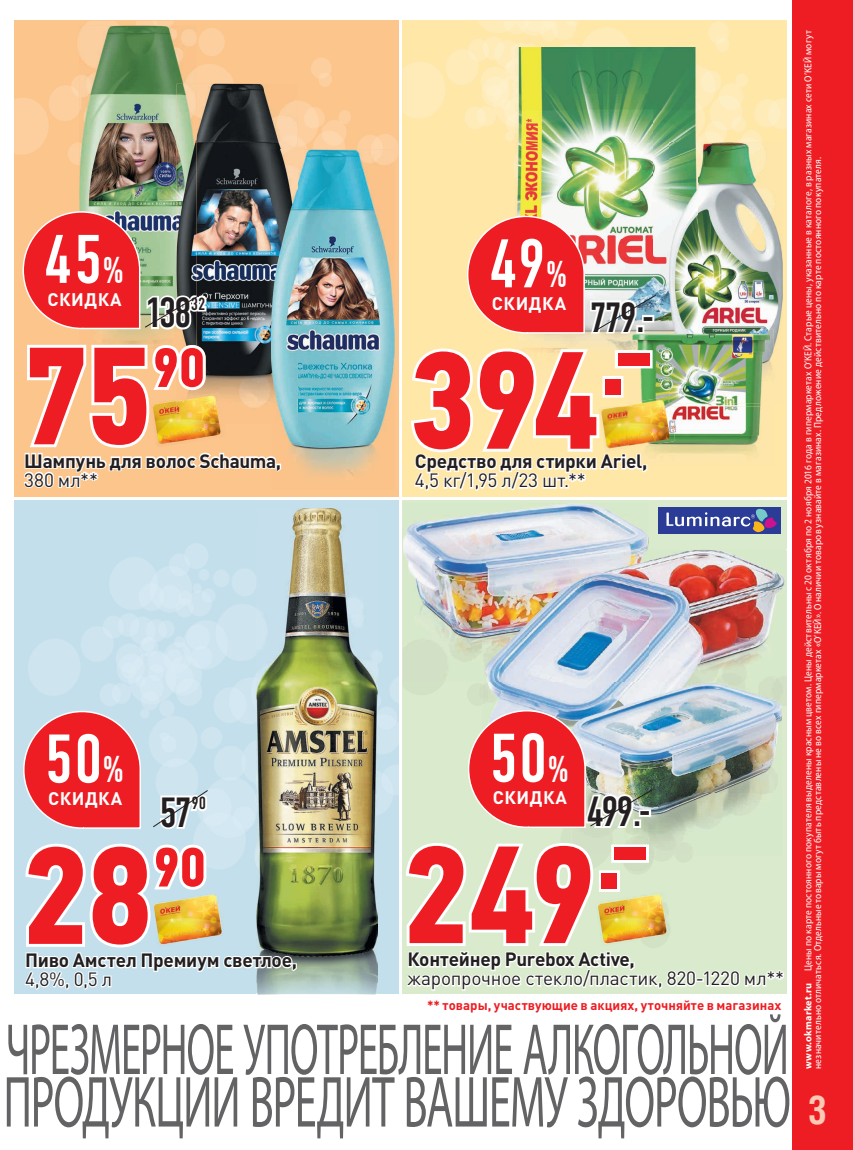
<style>
.page{position:relative;width:853px;height:1150px;background:#fff}
.page>*{position:absolute;margin:0;border:0;box-sizing:border-box;transform-origin:0 0}
.t1{font:700 138.6px "PF Din Text Cond Pro";letter-spacing:-.04em;color:#ee1d23}
.t2{font:68.55px "DIN Condensed";letter-spacing:.01em;color:#fff}
.t3{font:700 55.5px "PF Din Text Cond Pro";color:#ee1d23}
.t4{font:42.15px "DIN Condensed";letter-spacing:-.06em;color:#231f20}
.t5{font:700 39.6px "Helios Cond C";color:#fcc9b4}
.t6{font:700 19.05px "DIN Pro";letter-spacing:-.015em;color:#231f20}
.t7{font:19.05px "DIN Pro";letter-spacing:-.01em;color:#231f20}
.t8{font:700 18px "DIN Pro";letter-spacing:.03em;color:#fff}
.t9{font:17.55px "DIN Condensed";color:#231f20}
.t10{font:700 13.2px "DIN Pro";letter-spacing:.005em;color:#ee1d23}
.t11{font:semi-condensed 10.2px/9.4px "Myriad Pro";letter-spacing:.015em;color:#fff}
.s1{font-size:37.35px}
.s2{font-size:42.45px}
.s3{font-weight:700;font-stretch:normal}
</style>
<div class="page">
<img style="left:14px;top:21px;width:96px;height:421px">
<img style="left:110px;top:21px;width:288px;height:52px">
<img style="left:196px;top:73px;width:202px;height:53px">
<img style="left:297px;top:126px;width:101px;height:52px">
<div style="left:403px;top:21px;width:384px;height:476px;background:#ffe7a8"></div>
<img style="left:403px;top:21px;width:143px;height:157px">
<img style="left:546px;top:21px;width:183px;height:48px">
<img style="left:698px;top:69px;width:89px;height:73px">
<div style="left:14px;top:501px;width:384px;height:492px;background:#c4dfec"></div>
<img style="left:103px;top:555px;width:154px;height:283px">
<img style="left:378px;top:714px;width:19px;height:81px">
<img style="left:501px;top:535px;width:286px;height:15px">
<div style="left:659px;top:507px;width:122px;height:26px;background:#2b3c97"></div>
<svg style="left:666px;top:509px;width:111px;height:23px"></svg>
<img style="left:79px;top:26px;width:117px;height:318px">
<img style="left:196px;top:84px;width:101px;height:260px">
<img style="left:177px;top:84px;width:19px;height:260px">
<img style="left:271px;top:149px;width:124px;height:341px">
<img style="left:271px;top:149px;width:26px;height:275px">
<svg style="left:22px;top:210px;width:186px;height:123px;background:#c7635c"></svg>
<svg style="left:23px;top:344px;width:260px;height:145px"></svg>
<img style="left:403px;top:503px;width:245px;height:32px">
<img style="left:403px;top:535px;width:98px;height:146px">
<img style="left:635px;top:550px;width:152px;height:145px">
<img style="left:482px;top:681px;width:102px;height:28px">
<img style="left:584px;top:681px;width:51px;height:1px">
<img style="left:482px;top:550px;width:166px;height:131px">
<img style="left:571px;top:682px;width:211px;height:160px">
<img style="left:467px;top:709px;width:186px;height:121px">
<img style="left:292px;top:508px;width:86px;height:486px">
<img style="left:257px;top:535px;width:121px;height:447px">
<svg style="left:152px;top:789px;width:58px;height:42px"></svg>
<svg style="left:23px;top:710px;width:119px;height:119px"></svg>
<svg style="left:24px;top:843px;width:275px;height:151px"></svg>
<img style="left:516px;top:47px;width:136px;height:168px">
<img style="left:652px;top:47px;width:46px;height:144px">
<img style="left:652px;top:191px;width:18px;height:138px">
<img style="left:527px;top:336px;width:102px;height:12px">
<img style="left:698px;top:142px;width:85px;height:209px">
<img style="left:670px;top:142px;width:28px;height:187px">
<img style="left:649px;top:383px;width:112px;height:72px">
<img style="left:629px;top:329px;width:41px;height:54px">
<img style="left:670px;top:329px;width:103px;height:74px">
<div style="left:615px;top:350px;width:38px;height:18px;border:6px solid #fff"></div>
<img style="left:649px;top:406px;width:26px;height:42px">
<img style="left:649px;top:397px;width:20px;height:9px">
<svg style="left:467px;top:215px;width:190px;height:121px;background:#e47671"></svg>
<svg style="left:411px;top:348px;width:238px;height:143px"></svg>
<div style="left:792px;top:0;width:61px;height:1149px;background:#ee1d23"></div>
<svg style="left:402px;top:842px;width:384px;height:152px"></svg>
<svg style="left:7px;top:1076px;width:782px;height:62px"></svg>
<svg style="left:8px;top:1014px;width:778px;height:60px"></svg>
<h2 class="t2" style="left:44px;top:221px;width:82px">45<span class="s1">%</span></h2>
<h3 class="t8" style="left:47px;top:284px;width:76px">СКИДКА</h3>
<h3 class="t4" style="left:145px;top:289px;width:48px">138</h3>
<h3 class="t9" style="left:191px;top:294px;width:16px">32</h3>
<h1 class="t1" style="left:22px;top:312px;width:132px">75</h1>
<h3 class="t3" style="left:152px;top:334px;width:55px">90</h3>
<h3 class="t6" style="left:24px;top:444px;width:258px">Шампунь для волос Schauma,</h3>
<h3 class="t7" style="left:24px;top:466px;width:75px">380 мл**</h3>
<h2 class="t2" style="left:45px;top:720px;width:81px">50<span class="s1">%</span></h2>
<h3 class="t8" style="left:48px;top:783px;width:76px">СКИДКА</h3>
<h3 class="t4" style="left:159px;top:788px;width:34px">57</h3>
<h3 class="t9" style="left:191px;top:793px;width:16px">90</h3>
<h1 class="t1" style="left:23px;top:811px;width:132px">28</h1>
<h3 class="t3" style="left:153px;top:833px;width:55px">90</h3>
<h3 class="t6" style="left:25px;top:944px;width:273px">Пиво Амстел Премиум светлое,</h3>
<h3 class="t7" style="left:25px;top:966px;width:88px">4,8%, 0,5 л</h3>
<h2 class="t2" style="left:489px;top:225px;width:80px">49<span class="s1">%</span></h2>
<h3 class="t8" style="left:492px;top:288px;width:76px">СКИДКА</h3>
<h3 class="t4" style="left:589px;top:293px;width:66px">779<span class="s2">.-</span></h3>
<h1 class="t1" style="left:408px;top:317px;width:247px">394<sup>.-</sup></h1>
<h3 class="t6" style="left:415px;top:445px;width:234px">Средство для стирки Ariel,</h3>
<h3 class="t7" style="left:415px;top:467px;width:172px">4,5 кг/1,95 л/23 шт.**</h3>
<h2 class="t2" style="left:489px;top:719px;width:81px">50<span class="s1">%</span></h2>
<h3 class="t8" style="left:493px;top:782px;width:76px">СКИДКА</h3>
<h3 class="t4" style="left:586px;top:788px;width:66px">499<span class="s2">.-</span></h3>
<h1 class="t1" style="left:403px;top:811px;width:249px">249<sup>.-</sup></h1>
<h3 class="t6" style="left:408px;top:943px;width:229px">Контейнер Purebox Active,</h3>
<h3 class="t7" style="left:408px;top:965px;width:378px">жаропрочное стекло/пластик, 820-1220 мл**</h3>
<p class="t10" style="left:427px;top:994px;width:356px">** товары, участвующие в акциях, уточняйте в магазинах</p>
<p class="t11" style="left:803px;top:1068px;width:1039px;rotate:-90deg"><span class="s3">www.okmarket.ru</span> Цены по карте постоянного покупателя выделены красным цветом. Цены действительны с 20 октября по 2 ноября 2016 года в гипермаркетах О’КЕЙ. Старые цены, указанные в каталоге, в разных магазинах сети О’КЕЙ могут незначительно отличаться. Отдельные товары могут быть представлены не во всех гипермаркетах «О’КЕЙ». О наличии товаров узнавайте в магазинах. Предложение действительно по карте постоянного покупателя.</p>
<h3 class="t5" style="left:807px;top:1085px;width:21px">3</h3>
</div>
